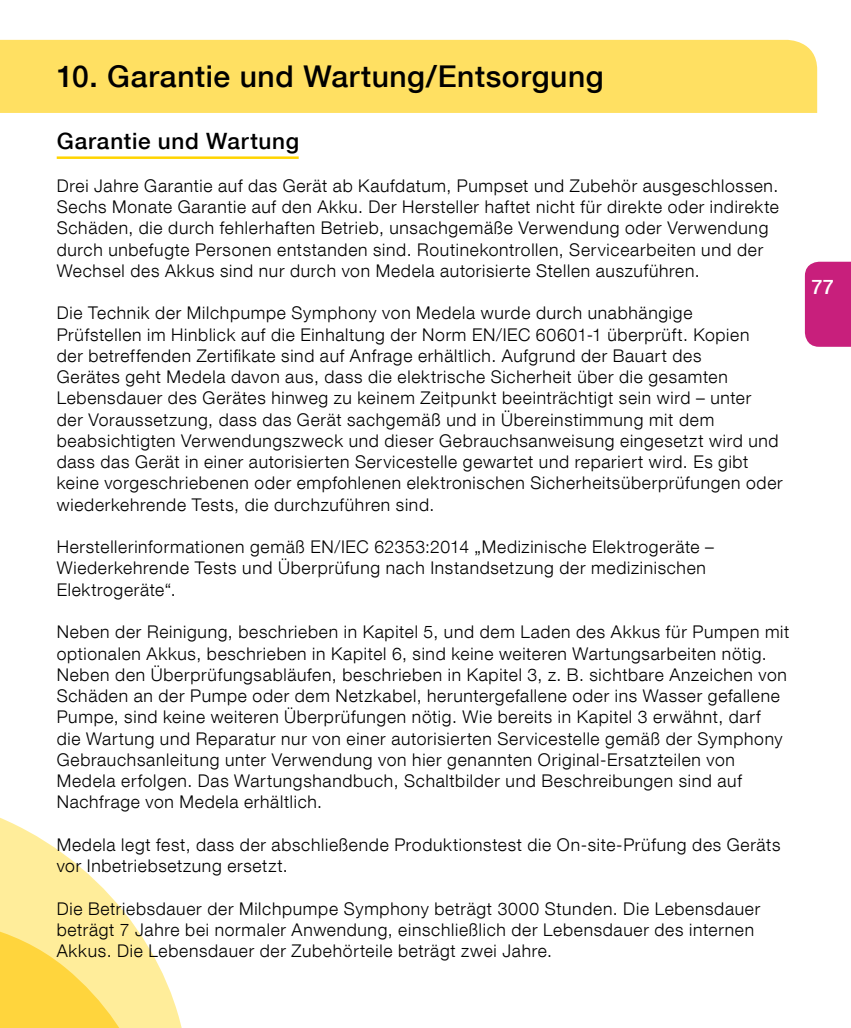
<style>
.page{position:relative;width:851px;height:1028px;background:#fff}
.page>*{position:absolute;margin:0;border:0;box-sizing:border-box;transform-origin:0 0}
.t1{font:500 30px "Helvetica Neue LT Com";letter-spacing:.02em;color:#000}
.t2{font:500 22.5px "Helvetica Neue LT Com";letter-spacing:.03em;color:#000}
.t3{font:500 20px "Helvetica Neue LT Com";color:#fff}
.t4{font:300 17.5px/21.2px "Helvetica Neue LT Com";letter-spacing:.04em;color:#000}
</style>
<div class="page">
<div style="left:0;top:40px;width:817px;height:73px;background:#ffe062"></div>
<svg style="left:0;top:818px;width:178px;height:210px;fill:#ffed9a"></svg>
<div style="left:804px;top:262px;width:46px;height:85px;background:#c81f7c"></div>
<hr style="left:57px;top:156px;width:242px;height:3px;background:#ffd400">
<h1 class="t1" style="left:57px;top:58px;width:548px">10. Garantie und Wartung/Entsorgung</h1>
<p class="t2" style="left:57px;top:128px;width:244px">Garantie und Wartung</p>
<p class="t4" style="left:57px;top:175px;width:723px">Drei Jahre Garantie auf das Gerät ab Kaufdatum, Pumpset und Zubehör ausgeschlossen.<br>Sechs Monate Garantie auf den Akku. Der Hersteller haftet nicht für direkte oder indirekte Schäden, die durch fehlerhaften Betrieb, unsachgemäße Verwendung oder Verwendung durch unbefugte Personen entstanden sind. Routinekontrollen, Servicearbeiten und der Wechsel des Akkus sind nur durch von Medela autorisierte Stellen auszuführen.</p>
<p class="t4" style="left:57px;top:302px;width:727px">Die Technik der Milchpumpe Symphony von Medela wurde durch unabhängige<br>Prüfstellen im Hinblick auf die Einhaltung der Norm EN/IEC 60601-1 überprüft. Kopien<br>der betreffenden Zertifikate sind auf Anfrage erhältlich. Aufgrund der Bauart des<br>Gerätes geht Medela davon aus, dass die elektrische Sicherheit über die gesamten Lebensdauer des Gerätes hinweg zu keinem Zeitpunkt beeinträchtigt sein wird – unter<br>der Voraussetzung, dass das Gerät sachgemäß und in Übereinstimmung mit dem beabsichtigten Verwendungszweck und dieser Gebrauchsanweisung eingesetzt wird und dass das Gerät in einer autorisierten Servicestelle gewartet und repariert wird. Es gibt keine vorgeschriebenen oder empfohlenen elektronischen Sicherheitsüberprüfungen oder wiederkehrende Tests, die durchzuführen sind.</p>
<p class="t4" style="left:57px;top:536px;width:658px">Herstellerinformationen gemäß EN/IEC 62353:2014 „Medizinische Elektrogeräte –<br>Wiederkehrende Tests und Überprüfung nach Instandsetzung der medizinischen<br>Elektrogeräte“.</p>
<p class="t4" style="left:57px;top:621px;width:734px">Neben der Reinigung, beschrieben in Kapitel 5, und dem Laden des Akkus für Pumpen mit optionalen Akkus, beschrieben in Kapitel 6, sind keine weiteren Wartungsarbeiten nötig.<br>Neben den Überprüfungsabläufen, beschrieben in Kapitel 3, z. B. sichtbare Anzeichen von Schäden an der Pumpe oder dem Netzkabel, heruntergefallene oder ins Wasser gefallene Pumpe, sind keine weiteren Überprüfungen nötig. Wie bereits in Kapitel 3 erwähnt, darf<br>die Wartung und Reparatur nur von einer autorisierten Servicestelle gemäß der Symphony Gebrauchsanleitung unter Verwendung von hier genannten Original-Ersatzteilen von Medela erfolgen. Das Wartungshandbuch, Schaltbilder und Beschreibungen sind auf Nachfrage von Medela erhältlich.</p>
<p class="t4" style="left:57px;top:833px;width:725px">Medela legt fest, dass der abschließende Produktionstest die On-site-Prüfung des Geräts vor Inbetriebsetzung ersetzt.</p>
<p class="t4" style="left:57px;top:897px;width:705px">Die Betriebsdauer der Milchpumpe Symphony beträgt 3000 Stunden. Die Lebensdauer beträgt 7 Jahre bei normaler Anwendung, einschließlich der Lebensdauer des internen<br>Akkus. Die Lebensdauer der Zubehörteile beträgt zwei Jahre.</p>
<p class="t3" style="left:811px;top:275px;width:24px">77</p>
</div>
